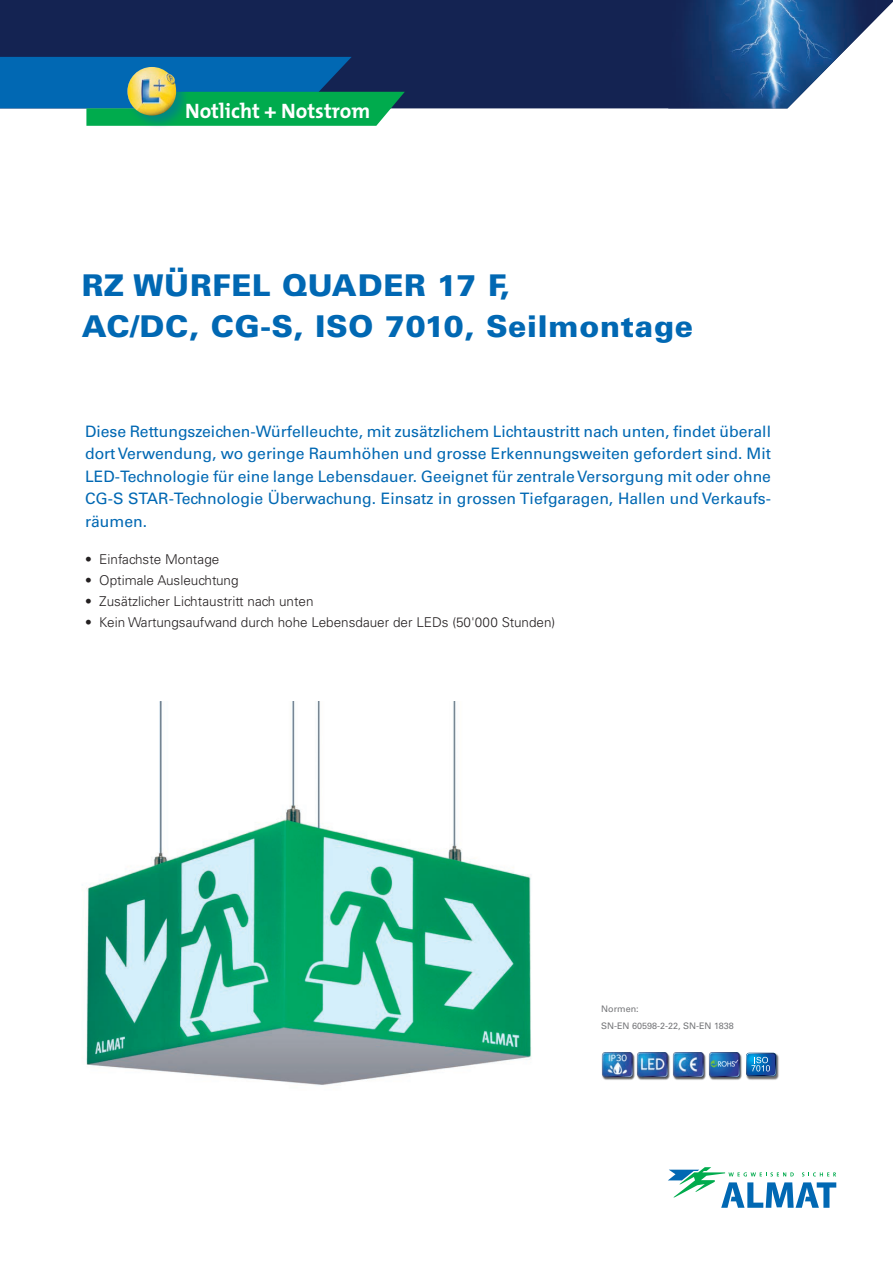
<style>
.page{position:relative;width:893px;height:1263px;background:#fff}
.page>*{position:absolute;margin:0;border:0;box-sizing:border-box;transform-origin:0 0}
.t1{font:900 30px/40.5px "Univers LT Std";letter-spacing:.025em;color:#0168b3}
.t2{font:700 21px "The Mix";color:#fff}
.t3{font:15.75px/22.5px "Univers LT Std";color:#0168b3;text-align:justify}
.t4{font:300 13.5px "Univers LT Std";color:#231f20}
.t5{font:9px "Univers LT Std";color:#757679}
</style>
<div class="page">
<svg style="left:668px;top:1167px;width:168px;height:41px"></svg>
<div style="left:0;top:0;width:893px;height:108px;background:#142352"></div>
<img style="left:668px;top:0;width:209px;height:108px">
<svg style="left:0;top:57px;width:405px;height:69px;background:#17828f"></svg>
<div style="left:125px;top:65px;width:65px;height:65px;background:#0168b3;opacity:.5"></div>
<img style="left:127px;top:67px;width:49px;height:49px">
<img style="left:601px;top:1053px;width:34px;height:27px">
<img style="left:637px;top:1053px;width:33px;height:27px">
<img style="left:673px;top:1053px;width:33px;height:27px">
<img style="left:709px;top:1053px;width:33px;height:27px">
<img style="left:86px;top:702px;width:445px;height:383px">
<img style="left:746px;top:1053px;width:33px;height:27px">
<svg style="left:746px;top:1053px;width:30px;height:23px"></svg>
<h2 class="t2" style="left:185px;top:94px;width:187px">Notlicht + Notstrom</h2>
<h1 class="t1" style="left:82px;top:265px;width:613px">RZ WÜRFEL QUADER 17 F,<br>AC/DC, CG-S, ISO 7010, Seilmontage</h1>
<p class="t3" style="left:85px;top:420px;width:688px">Diese Rettungszeichen-Würfelleuchte, mit zusätzlichem Lichtaustritt nach unten, findet überall dort Verwendung, wo geringe Raumhöhen und grosse Erkennungsweiten gefordert sind. Mit LED-Technologie für eine lange Lebensdauer. Geeignet für zentrale Versorgung mit oder ohne CG-S STAR-Technologie Überwachung. Einsatz in grossen Tiefgaragen, Hallen und Verkaufs&shy;räumen.</p>
<p class="t4" style="left:85px;top:551px;width:136px">• Einfachste Montage</p>
<p class="t4" style="left:85px;top:572px;width:155px">• Optimale Ausleuchtung</p>
<p class="t4" style="left:85px;top:593px;width:230px">• Zusätzlicher Lichtaustritt nach unten</p>
<p class="t4" style="left:85px;top:614px;width:472px">• Kein Wartungsaufwand durch hohe Lebensdauer der LEDs (50'000 Stunden)</p>
<p class="t5" style="left:601px;top:1004px;width:39px">Normen:</p>
<p class="t5" style="left:601px;top:1020px;width:134px">SN-EN 60598-2-22, SN-EN 1838</p>
</div>
